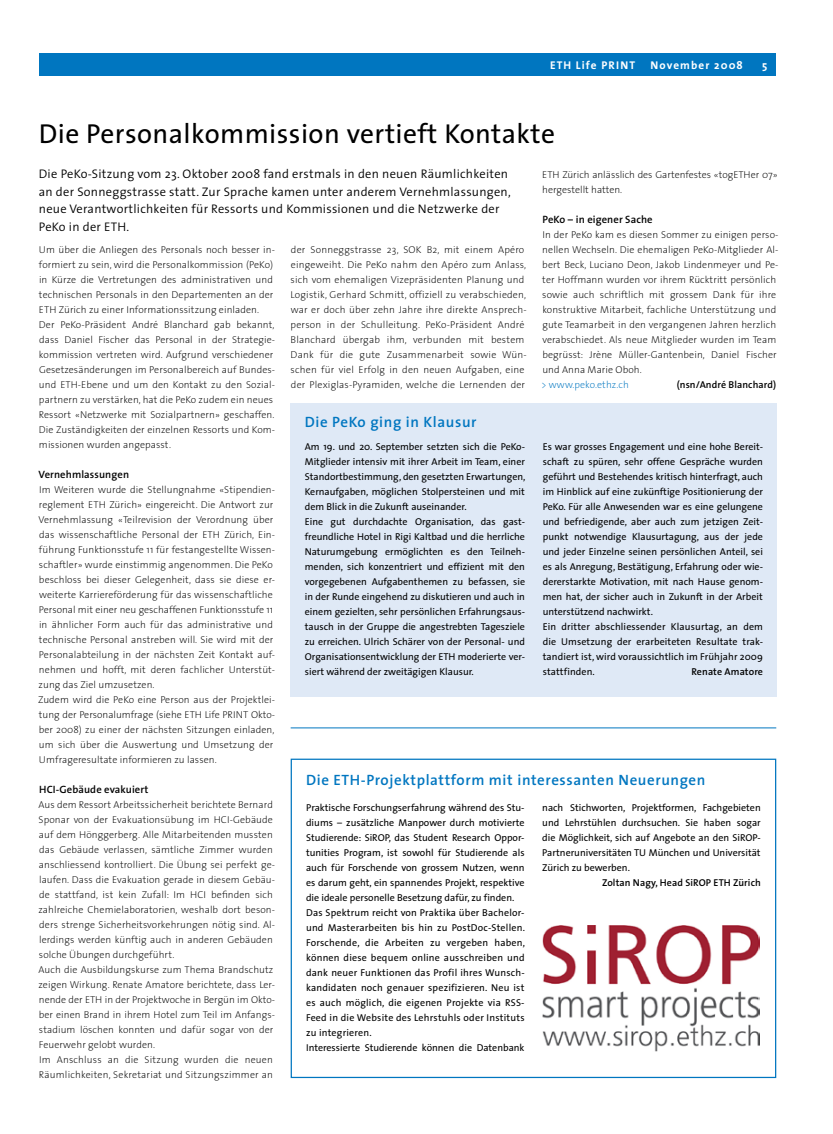
<style>
.page{position:relative;width:833px;height:1134px;background:#fff}
.page>*{position:absolute;margin:0;border:0;box-sizing:border-box;transform-origin:0 0}
.t1{font:27.5px "The Sans";letter-spacing:.015em;color:#000}
.t2{font:600 15px "The Sans";letter-spacing:.04em;color:#0076c0}
.t3{font:300 12.5px/17.5px "The Sans";letter-spacing:.02em;color:#000}
.t4{font:700 11.25px "The Sans";letter-spacing:.1em;color:#fff}
.t5{font:600 10.62px "The Sans";letter-spacing:.01em;color:#000}
.t6{font:200 10px/15px "The Sans";letter-spacing:.01em;color:#000}
.t7{font:10px/15px "The Sans";color:#000}
.t8{font:600 10px "The Sans";letter-spacing:.01em;color:#000}
.t9{font:200 10px "The Sans";letter-spacing:.01em;color:#0076c0}
</style>
<div class="page">
<div style="left:753px;top:53px;width:23px;height:23px;background:#0076c0"></div>
<div style="left:39px;top:53px;width:714px;height:23px;background:#0076c0"></div>
<hr style="left:291px;top:728px;width:485px;height:1px;background:#0076c0">
<div style="left:291px;top:436px;width:486px;height:261px;background:#dfe9f6"></div>
<div style="left:291px;top:403px;width:486px;height:36px;background:#dfe9f6"></div>
<div style="left:291px;top:759px;width:485px;height:319px;border:1px solid #0076c0"></div>
<img style="left:542px;top:925px;width:217px;height:126px">
<p class="t4" style="left:550px;top:55px;width:87px">ETH Life PRINT</p>
<p class="t4" style="left:650px;top:55px;width:94px">November 2008</p>
<p class="t4" style="left:762px;top:55px;width:7px">5</p>
<h1 class="t1" style="left:39px;top:111px;width:518px">Die Personalkommission vertieft Kontakte</h1>
<p class="t3" style="left:39px;top:165px;width:473px">Die PeKo-Sitzung vom 23. Oktober 2008 fand erstmals in den neuen Räumlichkeiten an der Sonneggstrasse statt. Zur Sprache kamen unter anderem Vernehmlassungen, neue Verantwortlichkeiten für Ressorts und Kommissionen und die Netzwerke der PeKo in der ETH.</p>
<p class="t6" style="left:39px;top:242px;width:238px">Um über die Anliegen des Personals noch besser in&shy;formiert zu sein, wird die Personalkommission (PeKo) in Kürze die Vertretungen des administrativen und technischen Personals in den Departementen an der ETH Zürich zu einer Informationssitzung einladen.<br>Der PeKo-Präsident André Blanchard gab bekannt, dass Daniel Fischer das Personal in der Strategie&shy;kommission vertreten wird. Aufgrund verschiedener Gesetzesänderungen im Personalbereich auf Bundes&shy;und ETH-Ebene und um den Kontakt zu den Sozial&shy;partnern zu verstärken, hat die PeKo zudem ein neues Ressort «Netzwerke mit Sozialpartnern» geschaffen.<br>Die Zuständigkeiten der einzelnen Ressorts und Kom&shy;missionen wurden angepasst.</p>
<p class="t5" style="left:39px;top:465px;width:92px">Vernehmlassungen</p>
<p class="t6" style="left:38px;top:482px;width:238px">Im Weiteren wurde die Stellungnahme «Stipendien&shy;reglement ETH Zürich» eingereicht. Die Antwort zur Vernehmlassung «Teilrevision der Verordnung über das wissenschaftliche Personal der ETH Zürich, Ein&shy;führung Funktionsstufe 11 für festangestellte Wissen&shy;schaftler» wurde einstimmig angenommen. Die PeKo beschloss bei dieser Gelegenheit, dass sie diese er&shy;weiterte Karriereförderung für das wissenschaftliche Personal mit einer neu geschaffenen Funktionsstufe 11 in ähnlicher Form auch für das administrative und technische Personal anstreben will. Sie wird mit der Personalabteilung in der nächsten Zeit Kontakt auf&shy;nehmen und hofft, mit deren fachlicher Unterstüt&shy;zung das Ziel umzusetzen.<br>Zudem wird die PeKo eine Person aus der Projektlei&shy;tung der Personalumfrage (siehe ETH Life PRINT Okto&shy;ber 2008) zu einer der nächsten Sitzungen einladen, um sich über die Auswertung und Umsetzung der Umfrageresultate informieren zu lassen.</p>
<p class="t5" style="left:39px;top:780px;width:111px">HCI-Gebäude evakuiert</p>
<p class="t6" style="left:39px;top:797px;width:238px">Aus dem Ressort Arbeitssicherheit berichtete Bernard Sponar von der Evakuationsübung im HCI-Gebäude auf dem Hönggerberg. Alle Mitarbeitenden mussten das Gebäude verlassen, sämtliche Zimmer wurden anschliessend kontrolliert. Die Übung sei perfekt ge&shy;laufen. Dass die Evakuation gerade in diesem Gebäu&shy;de stattfand, ist kein Zufall: Im HCI befinden sich zahlreiche Chemielaboratorien, weshalb dort beson&shy;ders strenge Sicherheitsvorkehrungen nötig sind. Al&shy;lerdings werden künftig auch in anderen Gebäuden solche Übungen durchgeführt.<br>Auch die Ausbildungskurse zum Thema Brandschutz zeigen Wirkung. Renate Amatore berichtete, dass Ler&shy;nende der ETH in der Projektwoche in Bergün im Okto&shy;ber einen Brand in ihrem Hotel zum Teil im Anfangs&shy;stadium löschen konnten und dafür sogar von der Feuerwehr gelobt wurden.<br>Im Anschluss an die Sitzung wurden die neuen Räumlichkeiten, Sekretariat und Sitzungszimmer an</p>
<p class="t6" style="left:542px;top:167px;width:237px">ETH Zürich anlässlich des Gartenfestes «togETHer 07» hergestellt hatten.</p>
<p class="t5" style="left:542px;top:210px;width:112px">PeKo – in eigener Sache</p>
<p class="t6" style="left:542px;top:227px;width:238px">In der PeKo kam es diesen Sommer zu einigen perso&shy;nellen Wechseln. Die ehemaligen PeKo-Mitglieder Al&shy;bert Beck, Luciano Deon, Jakob Lindenmeyer und Pe&shy;ter Hoffmann wurden vor ihrem Rücktritt persönlich sowie auch schriftlich mit grossem Dank für ihre konstruktive Mitarbeit, fachliche Unterstützung und gute Teamarbeit in den vergangenen Jahren herzlich verabschiedet. Als neue Mitglieder wurden im Team begrüsst: Jrène Müller-Gantenbein, Daniel Fischer und Anna Marie Oboh.</p>
<p class="t9" style="left:541px;top:376px;width:89px">&gt; www.peko.ethz.ch</p>
<p class="t8" style="left:676px;top:376px;width:101px">(nsn/André Blanchard)</p>
<p class="t6" style="left:290px;top:242px;width:238px">der Sonneggstrasse 23, SOK B2, mit einem Apéro eingeweiht. Die PeKo nahm den Apéro zum Anlass, sich vom ehemaligen Vizepräsidenten Planung und Logistik, Gerhard Schmitt, offiziell zu verabschieden, war er doch über zehn Jahre ihre direkte Ansprech&shy;person in der Schulleitung. PeKo-Präsident André Blanchard übergab ihm, verbunden mit bestem Dank für die gute Zusammenarbeit sowie Wün&shy;schen für viel Erfolg in den neuen Aufgaben, eine der Plexiglas-Pyramiden, welche die Lernenden der</p>
<h2 class="t2" style="left:305px;top:410px;width:173px">Die PeKo ging in Klausur</h2>
<p class="t7" style="left:305px;top:439px;width:222px">Am 19. und 20. September setzten sich die PeKo-Mitglieder intensiv mit ihrer Arbeit im Team, einer Standortbestimmung, den gesetzten Erwartungen, Kernaufgaben, möglichen Stolpersteinen und mit dem Blick in die Zukunft auseinander.<br>Eine gut durchdachte Organisation, das gast&shy;freundliche Hotel in Rigi Kaltbad und die herrliche Naturumgebung ermöglichten es den Teilneh&shy;menden, sich konzentriert und effizient mit den vorgegebenen Aufgabenthemen zu befassen, sie in der Runde eingehend zu diskutieren und auch in einem gezielten, sehr persönlichen Erfahrungsaus&shy;tausch in der Gruppe die angestrebten Tagesziele zu erreichen. Ulrich Schärer von der Personal- und Organisationsentwicklung der ETH moderierte ver&shy;siert während der zweitägigen Klausur.</p>
<p class="t7" style="left:543px;top:439px;width:222px">Es war grosses Engagement und eine hohe Bereit&shy;schaft zu spüren, sehr offene Gespräche wurden geführt und Bestehendes kritisch hinterfragt, auch im Hinblick auf eine zukünftige Positionierung der PeKo. Für alle Anwesenden war es eine gelungene und befriedigende, aber auch zum jetzigen Zeit&shy;punkt notwendige Klausurtagung, aus der jede und jeder Einzelne seinen persönlichen Anteil, sei es als Anregung, Bestätigung, Erfahrung oder wie&shy;dererstarkte Motivation, mit nach Hause genom&shy;men hat, der sicher auch in Zukunft in der Arbeit unterstützend nachwirkt.<br>Ein dritter abschliessender Klausurtag, an dem die Umsetzung der erarbeiteten Resultate trak&shy;tandiert ist, wird voraussichtlich im Frühjahr 2009 stattfinden.</p>
<p class="t8" style="left:691px;top:663px;width:73px">Renate Amatore</p>
<h2 class="t2" style="left:306px;top:767px;width:401px">Die ETH-Projektplattform mit interessanten Neuerungen</h2>
<p class="t7" style="left:306px;top:800px;width:220px">Praktische Forschungserfahrung während des Stu&shy;diums – zusätzliche Manpower durch motivierte Studierende: SiROP, das Student Research Oppor&shy;tunities Program, ist sowohl für Studierende als auch für Forschende von grossem Nutzen, wenn es darum geht, ein spannendes Projekt, respektive die ideale personelle Besetzung dafür, zu finden.<br>Das Spektrum reicht von Praktika über Bachelor&shy;und Masterarbeiten bis hin zu PostDoc-Stellen.<br>Forschende, die Arbeiten zu vergeben haben, können diese bequem online ausschreiben und dank neuer Funktionen das Profil ihres Wunsch&shy;kandidaten noch genauer spezifizieren. Neu ist es auch möglich, die eigenen Projekte via RSS-Feed in die Website des Lehrstuhls oder Instituts zu integrieren.<br>Interessierte Studierende können die Datenbank</p>
<p class="t7" style="left:542px;top:800px;width:220px;text-align:justify">nach Stichworten, Projektformen, Fachgebieten und Lehrstühlen durchsuchen. Sie haben sogar die Möglichkeit, sich auf Angebote an den SiROP-Partneruniversitäten TU München und Universität Zürich zu bewerben.</p>
<p class="t8" style="left:602px;top:874px;width:160px">Zoltan Nagy, Head SiROP ETH Zürich</p>
</div>
